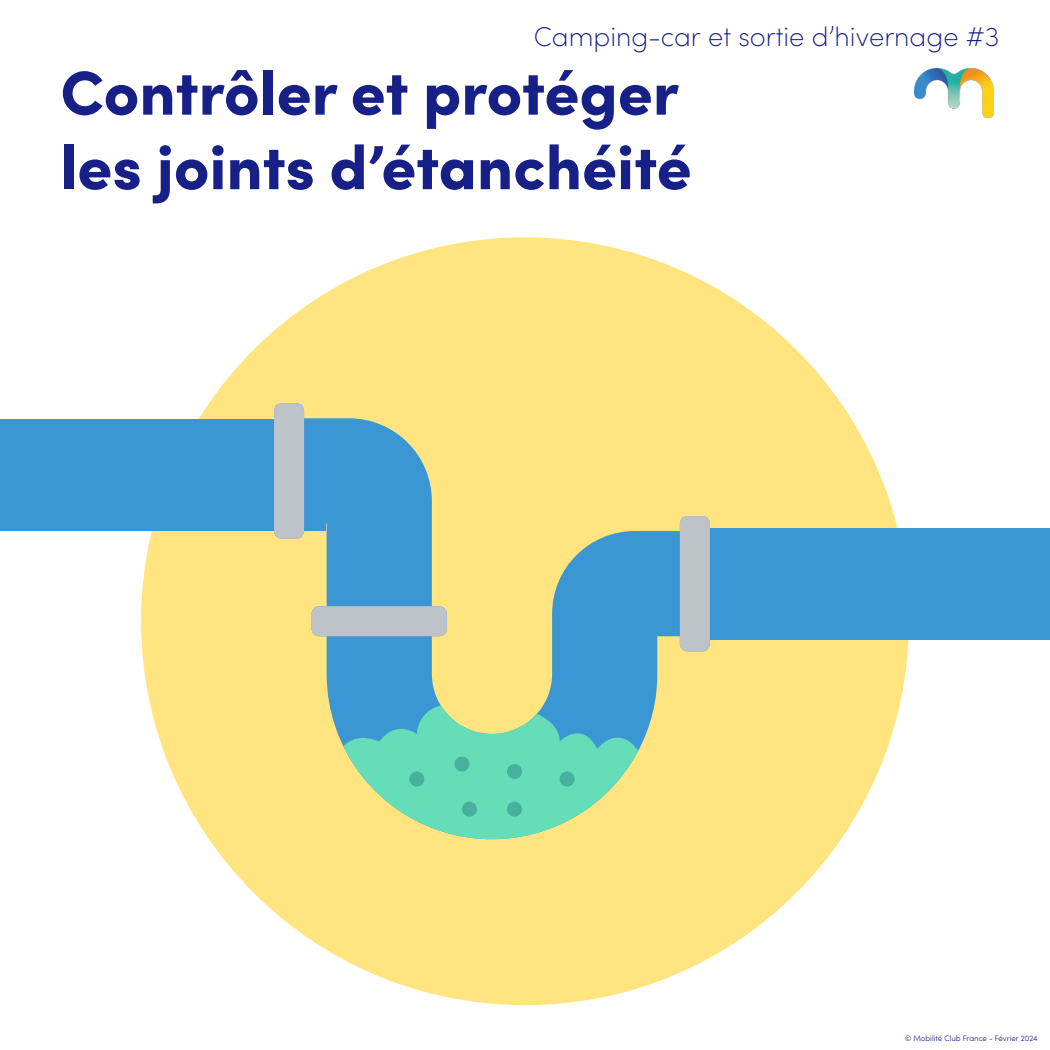
<style>
.page{position:relative;width:1050px;height:1050px;background:#fff}
.page>*{position:absolute;margin:0;border:0;box-sizing:border-box;transform-origin:0 0}
.t1{font:62.12px/74.5px "Sofia Pro";color:#172086}
.t2{font:27.12px "Sofia Pro";color:#172086}
.t3{font:7.88px "Sofia Pro";color:#172085}
</style>
<div class="page">
<img style="left:914px;top:68px;width:80px;height:49px">
<div style="left:141px;top:237px;width:768px;height:768px;background:#ffe480;border-radius:50%"></div>
<div style="left:0;top:419px;width:326px;height:112px;background:#3b97d3"></div>
<div style="left:702px;top:528px;width:348px;height:112px;background:#3b97d3"></div>
<svg style="left:274px;top:403px;width:436px;height:348px"></svg>
<svg style="left:343px;top:705px;width:295px;height:135px"></svg>
<div style="left:274px;top:403px;width:30px;height:136px;background:#bdc3c7;border-radius:8px"></div>
<div style="left:312px;top:606px;width:135px;height:30px;background:#bdc3c7;border-radius:8px"></div>
<div style="left:680px;top:516px;width:30px;height:135px;background:#bdc3c7;border-radius:8px"></div>
<div style="left:560px;top:772px;width:15px;height:15px;background:#46b29d;border-radius:50%"></div>
<div style="left:507px;top:802px;width:15px;height:15px;background:#46b29d;border-radius:50%"></div>
<div style="left:454px;top:757px;width:15px;height:15px;background:#46b29d;border-radius:50%"></div>
<div style="left:462px;top:802px;width:15px;height:15px;background:#46b29d;border-radius:50%"></div>
<div style="left:507px;top:764px;width:15px;height:15px;background:#46b29d;border-radius:50%"></div>
<div style="left:409px;top:772px;width:15px;height:15px;background:#46b29d;border-radius:50%"></div>
<p class="t2" style="left:534px;top:17px;width:467px">Camping-car et sortie d’hivernage #3</p>
<p class="t1" style="left:60px;top:52px;width:633px">Contrôler et protéger les joints d’étanchéité</p>
<p class="t3" style="left:905px;top:1032px;width:134px">© Mobilité Club France - Février 2024</p>
</div>
